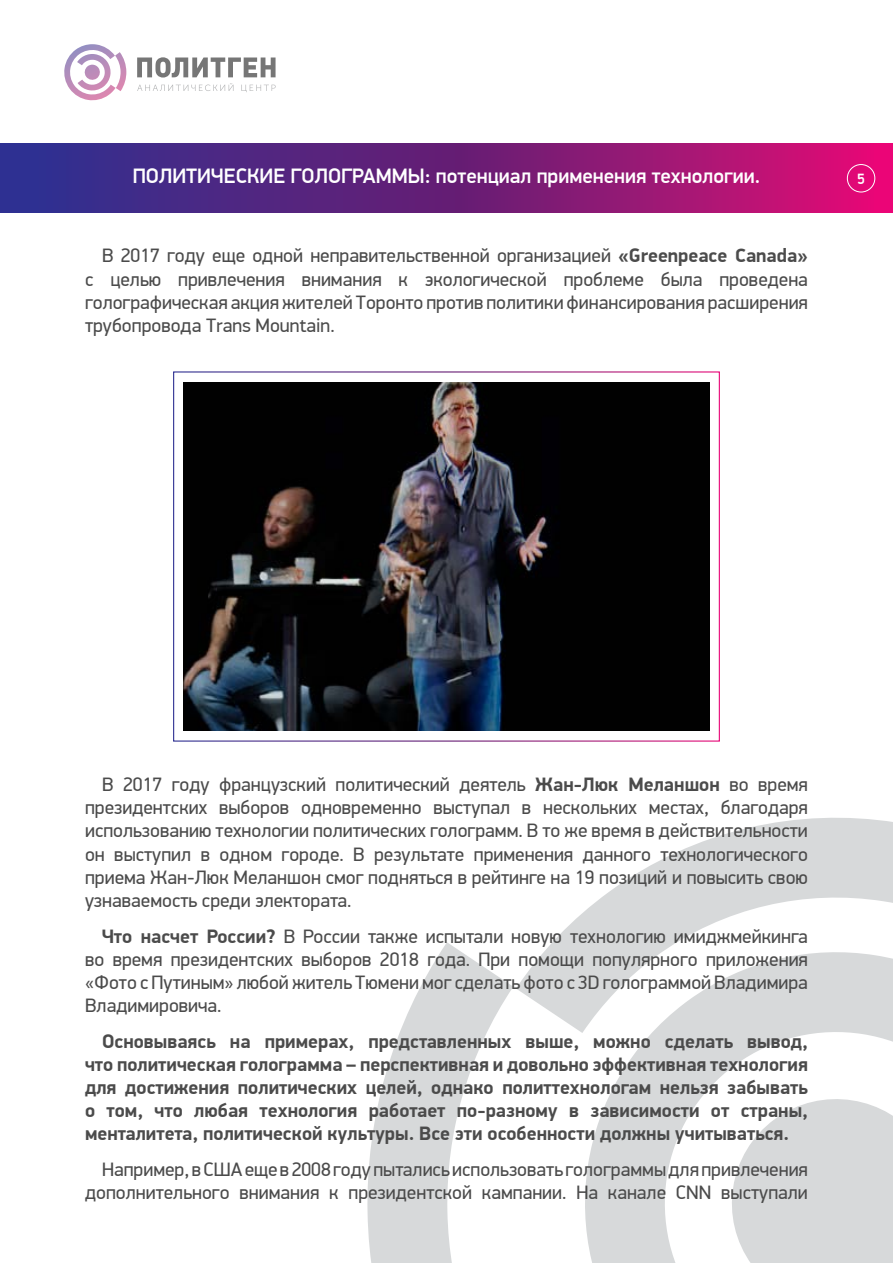
<style>
.page{position:relative;width:893px;height:1263px;background:#fff}
.page>*{position:absolute;margin:0;border:0;box-sizing:border-box;transform-origin:0 0}
.t1{font:500 21px "PF Din Display Pro";color:#fff}
.t2{font:19.5px/23.1px "PF Din Display Pro";color:#4b4b4b;text-align:justify}
.t3{font:700 19.5px/23.1px "PF Din Display Pro";color:#4b4b4b;text-align:justify}
.t4{font:500 15px "PF Din Display Pro";color:#fff}
.s1{font-weight:700}
</style>
<div class="page">
<svg style="left:367px;top:817px;width:526px;height:446px"></svg>
<svg style="left:0;top:144px;width:893px;height:69px;background:#761e7c"></svg>
<div style="left:847px;top:164px;width:28px;height:28px;border:1px solid #fff;border-radius:50%"></div>
<svg style="left:64px;top:44px;width:62px;height:57px"></svg>
<svg style="left:137px;top:57px;width:139px;height:35px"></svg>
<img style="left:184px;top:382px;width:525px;height:349px">
<p class="t1" style="left:133px;top:163px;width:629px">ПОЛИТИЧЕСКИЕ ГОЛОГРАММЫ: потенциал применения технологии.</p>
<p class="t4" style="left:857px;top:169px;width:9px">5</p>
<p class="t2" style="left:85px;top:244px;width:724px;text-indent:17px">В 2017 году еще одной неправительственной организацией <span class="s1">«Greenpeace Canada» </span>с целью привлечения внимания к экологической проблеме была проведена голографическая акция жителей Торонто против политики финансирования расширения трубопровода Trans Mountain.</p>
<p class="t2" style="left:85px;top:773px;width:724px;text-indent:17px">В 2017 году французский политический деятель <span class="s1">Жан-Люк Меланшон</span> во время президентских выборов одновременно выступал в нескольких местах, благодаря использованию технологии политических голограмм. В то же время в действительности он выступил в одном городе. В результате применения данного технологического приема Жан-Люк Меланшон смог подняться в рейтинге на 19 позиций и повысить свою узнаваемость среди электората.</p>
<p class="t2" style="left:85px;top:925px;width:724px;text-indent:17px"><span class="s1">Что насчет России?</span> В России также испытали новую технологию имиджмейкинга во время президентских выборов 2018 года. При помощи популярного приложения «Фото с Путиным» любой житель Тюмени мог сделать фото с 3D голограммой Владимира Владимировича.</p>
<p class="t3" style="left:85px;top:1030px;width:724px;text-indent:17px">Основываясь на примерах, представленных выше, можно сделать вывод, что политическая голограмма – перспективная и довольно эффективная технология для достижения политических целей, однако политтехнологам нельзя забывать о том, что любая технология работает по-разному в зависимости от страны, менталитета, политической культуры. Все эти особенности должны учитываться.</p>
<p class="t2" style="left:85px;top:1158px;width:724px;text-align:right">Например, в США еще в 2008 году пытались использовать голограммы для привлечения дополнительного внимания к президентской кампании. На канале CNN выступали</p>
</div>
